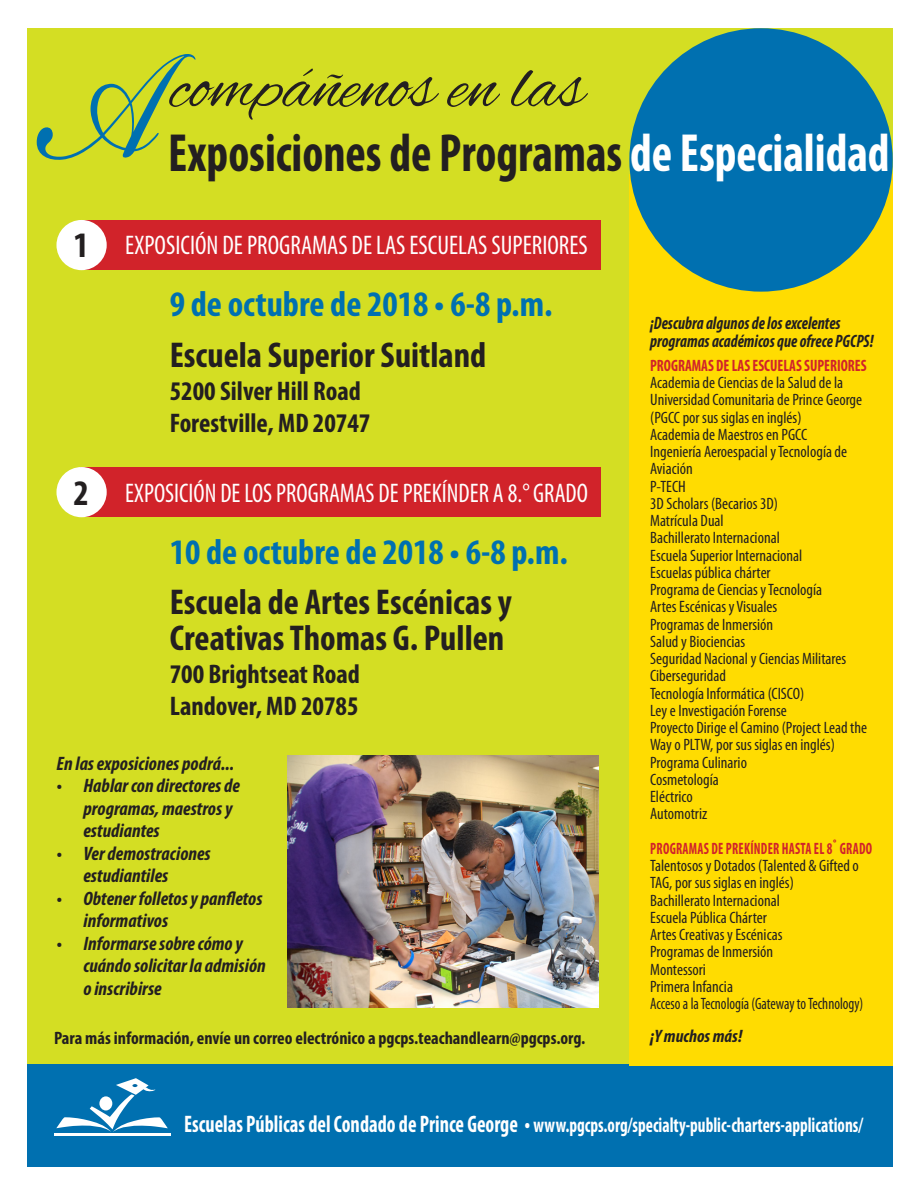
<style>
.page{position:relative;width:918px;height:1188px;background:#fff}
.page>*{position:absolute;margin:0;border:0;box-sizing:border-box;transform-origin:0 0}
.t1{font:72px "Alex Brush";color:#231f20}
.t2{font:700 condensed 54px "Myriad Pro";color:#231f20;scale:.9 1}
.t3{font:700 condensed 36px/36px "Myriad Pro";color:#231f20}
.t4{font:700 condensed 36px "Myriad Pro";color:#0070b0}
.t5{font:700 condensed 27px/32.4px "Myriad Pro";color:#231f20}
.t6{font:condensed 27px "Myriad Pro";color:#fff;scale:.95 1}
.t7{font:condensed 27px "Myriad Pro";color:#fff;scale:.93 1}
.t8{font:700 condensed 21px "Myriad Pro";color:#fff;scale:.82 1}
.t9{font:italic 700 condensed 19.5px/22.5px "Myriad Pro";color:#231f20}
.t10{font:700 condensed 18px "Myriad Pro";color:#231f20}
.t11{font:italic 700 condensed 18px/18px "Myriad Pro";color:#231f20;scale:.9 1}
.t12{font:italic 700 condensed 18px "Myriad Pro";color:#231f20}
.t13{font:condensed 16.5px/17.2px "Myriad Pro";color:#231f20}
.t14{font:condensed 16.5px "Myriad Pro";color:#231f20;scale:.9 1}
.t15{font:700 condensed 16.5px "Myriad Pro";letter-spacing:.01em;color:#d1232a;scale:.8 1}
.t16{font:700 condensed 16.5px "Myriad Pro";letter-spacing:.01em;color:#d1232a;scale:.9 1}
.s1{color:#fff}
.s2{font-size:24px}
</style>
<div class="page">
<div style="left:27px;top:28px;width:866px;height:1047px;background:#d4de23"></div>
<div style="left:27px;top:1064px;width:866px;height:102px;background:#0070b0"></div>
<div style="left:629px;top:174px;width:264px;height:891px;background:#ffdc01"></div>
<img style="left:288px;top:755px;width:311px;height:253px">
<svg style="left:56px;top:1078px;width:112px;height:54px"></svg>
<div style="left:99px;top:1096px;width:13px;height:15px;background:#fff;border-radius:50%"></div>
<hr style="left:54px;top:1133px;width:116px;height:2px;background:#fff">
<div style="left:629px;top:28px;width:264px;height:264px;background:#0070b0;border-radius:50%"></div>
<div style="left:80px;top:220px;width:521px;height:49px;background:#d1232a"></div>
<div style="left:80px;top:467px;width:521px;height:50px;background:#d1232a"></div>
<div style="left:56px;top:220px;width:51px;height:50px;background:#fff;border-radius:50%"></div>
<div style="left:56px;top:467px;width:51px;height:50px;background:#fff;border-radius:50%"></div>
<svg style="left:37px;top:54px;width:159px;height:106px"></svg>
<p class="t1" style="left:170px;top:47px;width:416px">compáñenos en las</p>
<p class="t3" style="left:74px;top:226px;width:17px">1</p>
<p class="t2" style="left:168px;top:120px;width:803px">Exposiciones de Programas <span class="s1">de Especialidad</span></p>
<p class="t6" style="left:125px;top:228px;width:488px">EXPOSICIÓN DE PROGRAMAS DE LAS ESCUELAS SUPERIORES</p>
<p class="t4" style="left:170px;top:282px;width:384px">9 de octubre de 2018 • 6-8 p.m.</p>
<p class="t3" style="left:74px;top:475px;width:17px">2</p>
<p class="t3" style="left:170px;top:336px;width:318px">Escuela Superior Suitland</p>
<p class="t5" style="left:170px;top:374px;width:202px">5200 Silver Hill Road<br>Forestville, MD 20747</p>
<p class="t7" style="left:125px;top:477px;width:499px">EXPOSICIÓN DE LOS PROGRAMAS DE PREKÍNDER A 8.° GRADO</p>
<p class="t4" style="left:170px;top:529px;width:400px">10 de octubre de 2018 • 6-8 p.m.</p>
<p class="t3" style="left:170px;top:584px;width:344px">Escuela de Artes Escénicas y<br>Creativas Thomas G. Pullen</p>
<p class="t5" style="left:170px;top:657px;width:192px">700 Brightseat Road<br>Landover, MD 20785</p>
<p class="t9" style="left:56px;top:752px;width:179px">En las exposiciones podrá...</p>
<p class="t9" style="left:83px;top:774px;width:158px;text-indent:-27px">• Hablar con directores de programas, maestros y estudiantes</p>
<p class="t9" style="left:83px;top:842px;width:129px;text-indent:-27px">• Ver demostraciones estudiantiles</p>
<p class="t9" style="left:83px;top:887px;width:181px;text-indent:-27px">• Obtener folletos y panfletos informativos</p>
<p class="t9" style="left:83px;top:932px;width:184px;text-indent:-27px">• Informarse sobre cómo y cuándo solicitar la admisión o inscribirse</p>
<p class="t10" style="left:54px;top:1027px;width:533px">Para más información, envíe un correo electrónico a pgcps.teachandlearn@pgcps.org.</p>
<p class="t11" style="left:650px;top:313px;width:250px">¡Descubra algunos de los excelentes programas académicos que ofrece PGCPS!</p>
<p class="t16" style="left:650px;top:355px;width:242px">PROGRAMAS DE LAS ESCUELAS SUPERIORES</p>
<p class="t13" style="left:650px;top:374px;width:213px">Academia de Ciencias de la Salud de la<br>Universidad Comunitaria de Prince George (PGCC por sus siglas en inglés)</p>
<p class="t13" style="left:650px;top:426px;width:159px">Academia de Maestros en PGCC</p>
<p class="t13" style="left:650px;top:443px;width:199px">Ingeniería Aeroespacial y Tecnología de<br>Aviación</p>
<p class="t13" style="left:650px;top:477px;width:37px">P-TECH</p>
<p class="t13" style="left:650px;top:495px;width:129px">3D Scholars (Becarios 3D)</p>
<p class="t13" style="left:650px;top:512px;width:75px">Matrícula Dual</p>
<p class="t13" style="left:650px;top:529px;width:131px">Bachillerato Internacional</p>
<p class="t13" style="left:650px;top:546px;width:154px">Escuela Superior Internacional</p>
<p class="t13" style="left:650px;top:564px;width:122px">Escuelas pública chárter</p>
<p class="t13" style="left:650px;top:581px;width:174px">Programa de Ciencias y Tecnología</p>
<p class="t13" style="left:650px;top:598px;width:129px">Artes Escénicas y Visuales</p>
<p class="t13" style="left:650px;top:615px;width:125px">Programas de Inmersión</p>
<p class="t13" style="left:650px;top:633px;width:97px">Salud y Biociencias</p>
<p class="t13" style="left:650px;top:650px;width:198px">Seguridad Nacional y Ciencias Militares</p>
<p class="t13" style="left:650px;top:667px;width:77px">Ciberseguridad</p>
<p class="t13" style="left:650px;top:684px;width:156px">Tecnología Informática (CISCO)</p>
<p class="t13" style="left:650px;top:702px;width:138px">Ley e Investigación Forense</p>
<p class="t13" style="left:650px;top:719px;width:219px">Proyecto Dirige el Camino (Project Lead the<br>Way o PLTW, por sus siglas en inglés)</p>
<p class="t13" style="left:650px;top:753px;width:98px">Programa Culinario</p>
<p class="t13" style="left:650px;top:771px;width:70px">Cosmetología</p>
<p class="t13" style="left:650px;top:788px;width:44px">Eléctrico</p>
<p class="t13" style="left:650px;top:805px;width:59px">Automotriz</p>
<p class="t15" style="left:650px;top:838px;width:279px">PROGRAMAS DE PREKÍNDER HASTA EL 8˚ GRADO</p>
<p class="t13" style="left:650px;top:857px;width:210px">Talentosos y Dotados (Talented &amp; Gifted o<br>TAG, por sus siglas en inglés)</p>
<p class="t13" style="left:650px;top:891px;width:131px">Bachillerato Internacional</p>
<p class="t13" style="left:650px;top:909px;width:118px">Escuela Pública Chárter</p>
<p class="t13" style="left:650px;top:926px;width:134px">Artes Creativas y Escénicas</p>
<p class="t13" style="left:650px;top:943px;width:125px">Programas de Inmersión</p>
<p class="t13" style="left:650px;top:960px;width:57px">Montessori</p>
<p class="t13" style="left:650px;top:978px;width:84px">Primera Infancia</p>
<p class="t14" style="left:650px;top:994px;width:238px">Acceso a la Tecnología (Gateway to Technology)</p>
<p class="t12" style="left:650px;top:1024px;width:94px">¡Y muchos más!</p>
<p class="t8" style="left:184px;top:1112px;width:830px"><span class="s2">Escuelas Públicas del Condado de Prince George •</span> www.pgcps.org/specialty-public-charters-applications/</p>
</div>
